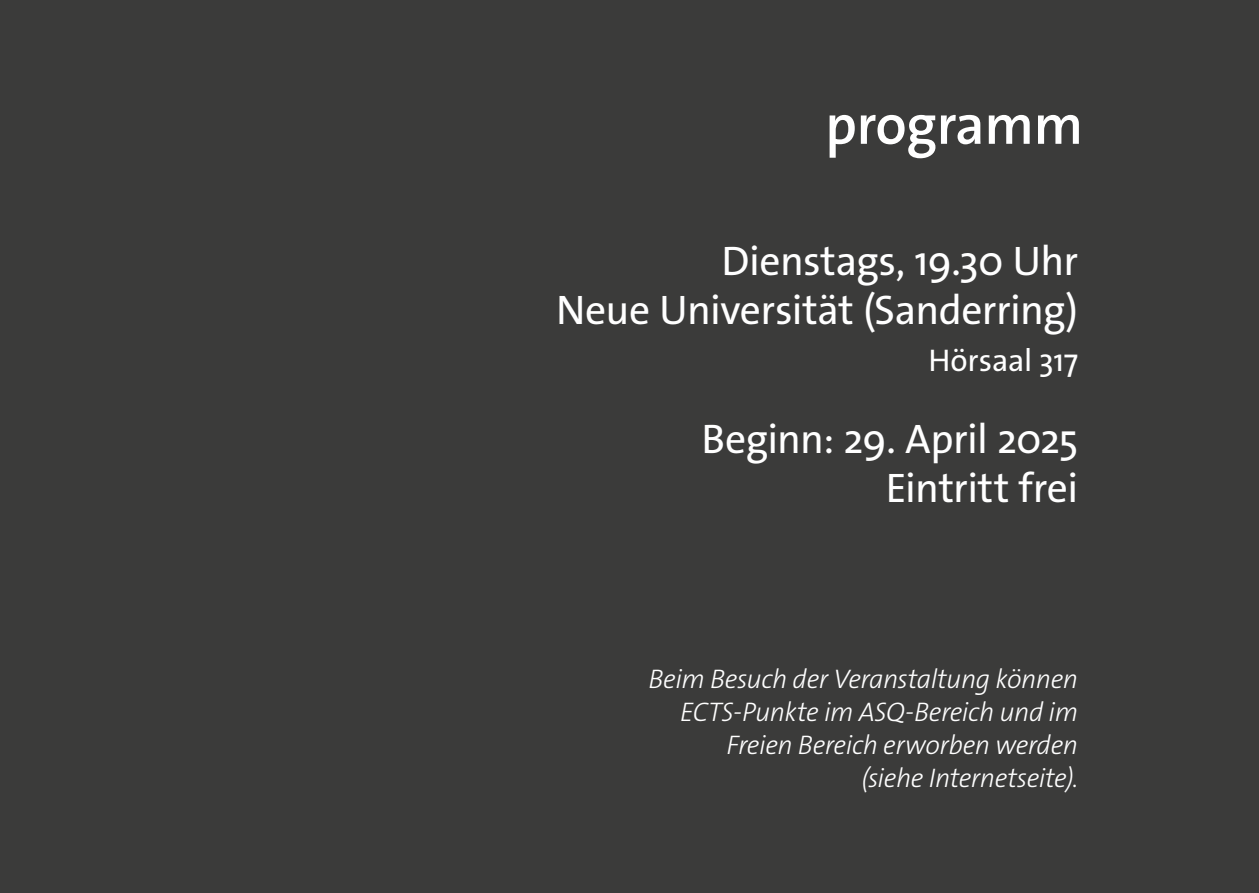
<style>
.page{position:relative;width:1259px;height:893px;background:#3b3b3a}
.page>*{position:absolute;margin:0;border:0;box-sizing:border-box;transform-origin:0 0}
.t1{font:600 57px "The Sans Os F";letter-spacing:-.01em;color:#fff}
.t2{font:41.4px/49.5px "The Sans Os F";letter-spacing:-.015em;color:#fff;text-align:right}
.t3{font:31.5px "The Sans Os F";letter-spacing:-.005em;color:#fff}
.t4{font:italic 300 27px/33px "The Sans Os F";letter-spacing:-.02em;color:#fff;text-align:right}
</style>
<div class="page">
<hr style="left:1258px;top:0;width:1px;height:893px;background:#802228">
<h1 class="t1" style="left:825px;top:88px;width:260px">programm</h1>
<h2 class="t2" style="left:556px;top:236px;width:524px">Dienstags, 19.30 Uhr<br>Neue Universität (Sanderring)</h2>
<p class="t3" style="left:928px;top:340px;width:151px">Hörsaal 317</p>
<h2 class="t2" style="left:701px;top:414px;width:378px">Beginn: 29. April 2025<br>Eintritt frei</h2>
<p class="t4" style="left:648px;top:662px;width:431px">Beim Besuch der Veranstaltung können<br>ECTS-Punkte im ASQ-Bereich und im<br>Freien Bereich erworben werden<br>(siehe Internetseite).</p>
</div>
